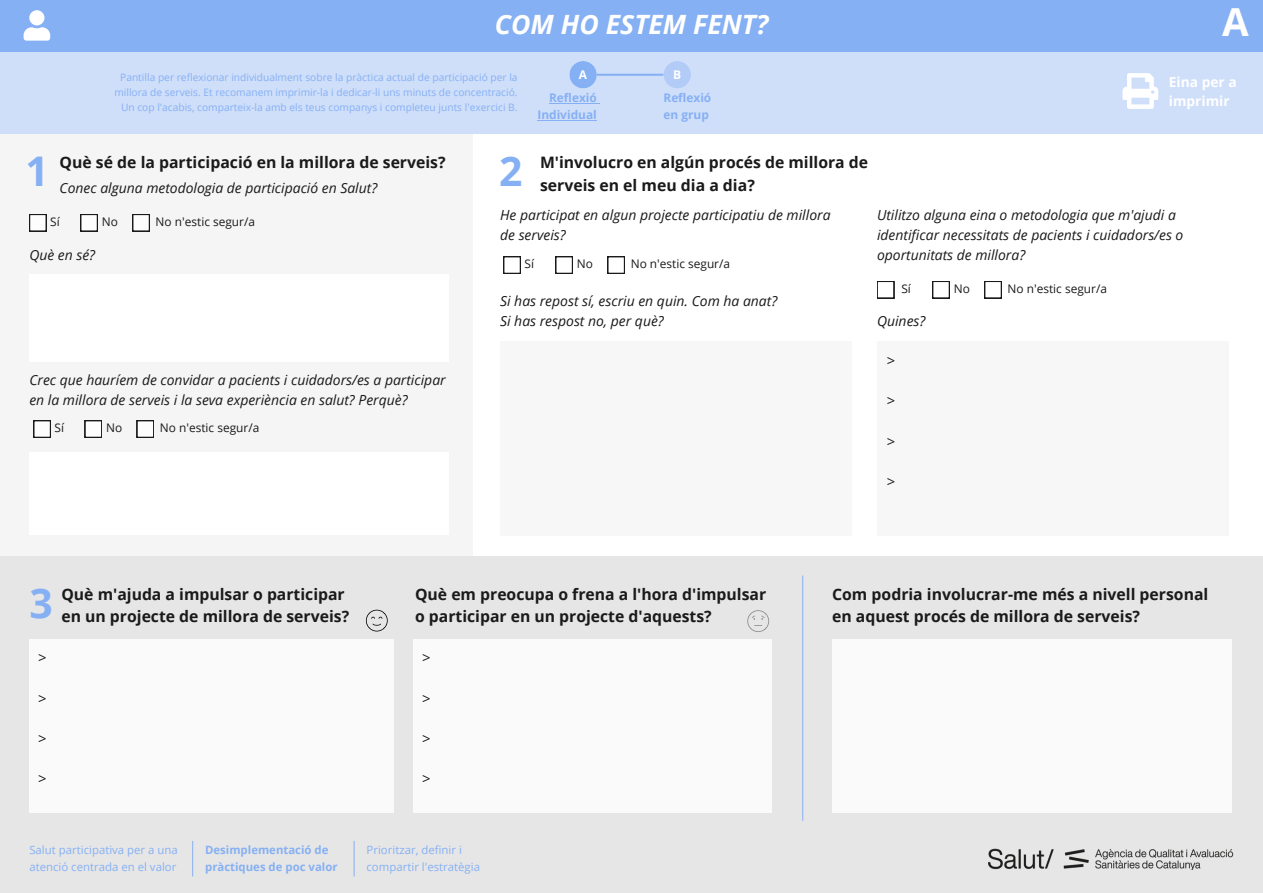
<style>
.page{position:relative;width:1263px;height:893px;background:#fff}
.page>*{position:absolute;margin:0;border:0;box-sizing:border-box;transform-origin:0 0}
.t1{font:700 40.95px "Open Sans";color:#86b0f4}
.t2{font:700 38.7px "Open Sans";color:#fff}
.t3{font:italic 700 26.55px "Open Sans";color:#fff}
.t4{font:700 15.75px/22.5px "Open Sans";color:#1a1a1a}
.t5{font:14.85px "Open Sans";color:#1a1a1a}
.t6{font:italic 13.95px/20px "Open Sans";color:#1a1a1a}
.t7{font:700 13.8px/19.6px "Open Sans";color:#fff}
.t8{font:700 12px "Open Sans";color:#fff}
.t9{font:11.85px "Open Sans";color:#1a1a1a}
.t10{font:700 11.85px/17px "Open Sans";color:#86b0f4;text-align:right}
.t11{font:11.4px/16.2px "Open Sans";color:#86b0f4}
.t12{font:700 11.4px/16.2px "Open Sans";color:#86b0f4}
.t13{font:10.2px/14.5px "Open Sans";color:#86b0f4;text-align:right}
</style>
<div class="page">
<div style="left:0;top:134px;width:473px;height:423px;background:#f5f5f5"></div>
<div style="left:0;top:557px;width:1263px;height:335px;background:#e6e6e6"></div>
<div style="left:0;top:51px;width:1263px;height:83px;background:#cfdffa"></div>
<div style="left:0;top:0;width:1263px;height:51px;background:#86b0f4"></div>
<svg style="left:24px;top:10px;width:26px;height:31px"></svg>
<div style="left:29px;top:214px;width:17px;height:17px;background:#fff"></div>
<div style="left:29px;top:214px;width:17px;height:17px;border:2px solid #1a1a1a"></div>
<div style="left:81px;top:214px;width:17px;height:17px;background:#fff"></div>
<div style="left:81px;top:214px;width:17px;height:17px;border:2px solid #1a1a1a"></div>
<div style="left:133px;top:214px;width:17px;height:17px;background:#fff"></div>
<div style="left:133px;top:214px;width:17px;height:17px;border:2px solid #1a1a1a"></div>
<div style="left:832px;top:639px;width:400px;height:173px;background:#fff"></div>
<div style="left:413px;top:639px;width:359px;height:173px;background:#fff"></div>
<svg style="left:1123px;top:73px;width:35px;height:36px"></svg>
<div style="left:500px;top:341px;width:352px;height:195px;background:#f7f7f7"></div>
<div style="left:29px;top:274px;width:420px;height:88px;background:#fff"></div>
<div style="left:29px;top:639px;width:365px;height:173px;background:#fff"></div>
<svg style="left:569px;top:61px;width:28px;height:27px"></svg>
<svg style="left:664px;top:61px;width:27px;height:27px"></svg>
<hr style="left:597px;top:74px;width:66px;height:2px;background:#86b0f4">
<hr style="left:549px;top:103px;width:51px;height:1px;background:#86b0f4">
<hr style="left:537px;top:120px;width:60px;height:1px;background:#86b0f4">
<div style="left:877px;top:281px;width:17px;height:17px;border:2px solid #1a1a1a"></div>
<div style="left:933px;top:281px;width:17px;height:17px;border:2px solid #1a1a1a"></div>
<div style="left:985px;top:281px;width:17px;height:17px;border:2px solid #1a1a1a"></div>
<div style="left:877px;top:341px;width:352px;height:195px;background:#f7f7f7"></div>
<hr style="left:802px;top:575px;width:1px;height:245px;background:#86b0f4">
<svg style="left:366px;top:609px;width:22px;height:22px"></svg>
<svg style="left:747px;top:610px;width:22px;height:22px"></svg>
<img style="left:988px;top:848px;width:246px;height:21px">
<hr style="left:192px;top:840px;width:1px;height:36px;background:#86b0f4">
<div style="left:504px;top:256px;width:17px;height:17px;border:2px solid #1a1a1a"></div>
<div style="left:556px;top:256px;width:17px;height:17px;border:2px solid #1a1a1a"></div>
<div style="left:608px;top:256px;width:17px;height:17px;border:2px solid #1a1a1a"></div>
<div style="left:29px;top:452px;width:420px;height:82px;background:#fff"></div>
<div style="left:34px;top:420px;width:17px;height:17px;background:#fff"></div>
<div style="left:34px;top:420px;width:17px;height:17px;border:2px solid #1a1a1a"></div>
<div style="left:85px;top:420px;width:17px;height:17px;background:#fff"></div>
<div style="left:85px;top:420px;width:17px;height:17px;border:2px solid #1a1a1a"></div>
<div style="left:137px;top:420px;width:17px;height:17px;background:#fff"></div>
<div style="left:137px;top:420px;width:17px;height:17px;border:2px solid #1a1a1a"></div>
<hr style="left:354px;top:840px;width:1px;height:36px;background:#86b0f4">
<h3 class="t3" style="left:495px;top:6px;width:275px">COM HO ESTEM FENT?</h3>
<p class="t13" style="left:114px;top:70px;width:405px">Pantilla per reflexionar individualment sobre la pràctica actual de participació per la millora de serveis. Et recomanem imprimir-la i dedicar-li uns minuts de concentració.<br>Un cop l'acabis, comparteix-la amb els teus companys i completeu junts l'exercici B.</p>
<p class="t8" style="left:579px;top:66px;width:10px">A</p>
<p class="t8" style="left:673px;top:66px;width:10px">B</p>
<p class="t10" style="left:537px;top:89px;width:61px">Reflexió<br>Individual</p>
<p class="t10" style="left:664px;top:89px;width:49px;text-align:left">Reflexió en grup</p>
<h2 class="t2" style="left:1222px;top:-5px;width:28px">A</h2>
<p class="t7" style="left:1169px;top:72px;width:69px">Eina per a imprimir</p>
<p class="t4" style="left:540px;top:151px;width:330px">M'involucro en algún procés de millora de</p>
<h1 class="t1" style="left:25px;top:142px;width:25px">1</h1>
<h1 class="t1" style="left:499px;top:142px;width:25px">2</h1>
<p class="t4" style="left:60px;top:151px;width:388px">Què sé de la participació en la millora de serveis?</p>
<p class="t6" style="left:60px;top:178px;width:319px">Conec alguna metodologia de participació en Salut?</p>
<p class="t4" style="left:540px;top:174px;width:216px">serveis en el meu dia a dia?</p>
<p class="t9" style="left:50px;top:214px;width:11px">Sí</p>
<p class="t9" style="left:102px;top:214px;width:18px">No</p>
<p class="t9" style="left:156px;top:214px;width:101px">No n'estic segur/a</p>
<p class="t6" style="left:29px;top:244px;width:67px">Què en sé?</p>
<p class="t6" style="left:500px;top:204px;width:332px">He participat en algun projecte participatiu de millora de serveis?</p>
<p class="t9" style="left:525px;top:256px;width:11px">Sí</p>
<p class="t9" style="left:577px;top:256px;width:18px">No</p>
<p class="t9" style="left:631px;top:256px;width:101px">No n'estic segur/a</p>
<p class="t6" style="left:500px;top:291px;width:279px">Si has repost sí, escriu en quin. Com ha anat?<br>Si has respost no, per què?</p>
<p class="t6" style="left:877px;top:204px;width:308px">Utilitzo alguna eina o metodologia que m'ajudi a identificar necessitats de pacients i cuidadors/es o oportunitats de millora?</p>
<p class="t9" style="left:901px;top:281px;width:11px">Sí</p>
<p class="t9" style="left:954px;top:280px;width:18px">No</p>
<p class="t9" style="left:1008px;top:280px;width:101px">No n'estic segur/a</p>
<p class="t6" style="left:877px;top:311px;width:50px">Quines?</p>
<p class="t6" style="left:29px;top:369px;width:418px">Crec que hauríem de convidar a pacients i cuidadors/es a participar en la millora de serveis i la seva experiència en salut? Perquè?</p>
<p class="t9" style="left:55px;top:420px;width:11px">Sí</p>
<p class="t9" style="left:106px;top:420px;width:18px">No</p>
<p class="t9" style="left:160px;top:420px;width:101px">No n'estic segur/a</p>
<p class="t5" style="left:887px;top:350px;width:10px">&gt;</p>
<p class="t5" style="left:887px;top:390px;width:10px">&gt;</p>
<p class="t5" style="left:887px;top:431px;width:10px">&gt;</p>
<p class="t5" style="left:887px;top:471px;width:10px">&gt;</p>
<h1 class="t1" style="left:29px;top:574px;width:25px">3</h1>
<p class="t4" style="left:61px;top:582px;width:289px">Què m'ajuda a impulsar o participar en un projecte de millora de serveis?</p>
<p class="t4" style="left:415px;top:582px;width:353px">Què em preocupa o frena a l'hora d'impulsar o participar en un projecte d'aquests?</p>
<p class="t4" style="left:832px;top:582px;width:378px">Com podria involucrar-me més a nivell personal en aquest procés de millora de serveis?</p>
<p class="t5" style="left:38px;top:647px;width:10px">&gt;</p>
<p class="t5" style="left:38px;top:688px;width:10px">&gt;</p>
<p class="t5" style="left:38px;top:728px;width:10px">&gt;</p>
<p class="t5" style="left:38px;top:768px;width:10px">&gt;</p>
<p class="t5" style="left:422px;top:647px;width:10px">&gt;</p>
<p class="t5" style="left:422px;top:688px;width:10px">&gt;</p>
<p class="t5" style="left:422px;top:728px;width:10px">&gt;</p>
<p class="t5" style="left:422px;top:768px;width:10px">&gt;</p>
<p class="t11" style="left:29px;top:841px;width:150px">Salut participativa per a una atenció centrada en el valor</p>
<p class="t12" style="left:205px;top:841px;width:134px">Desimplementació de pràctiques de poc valor</p>
<p class="t11" style="left:367px;top:841px;width:115px">Prioritzar, definir i compartir l'estratègia</p>
</div>
